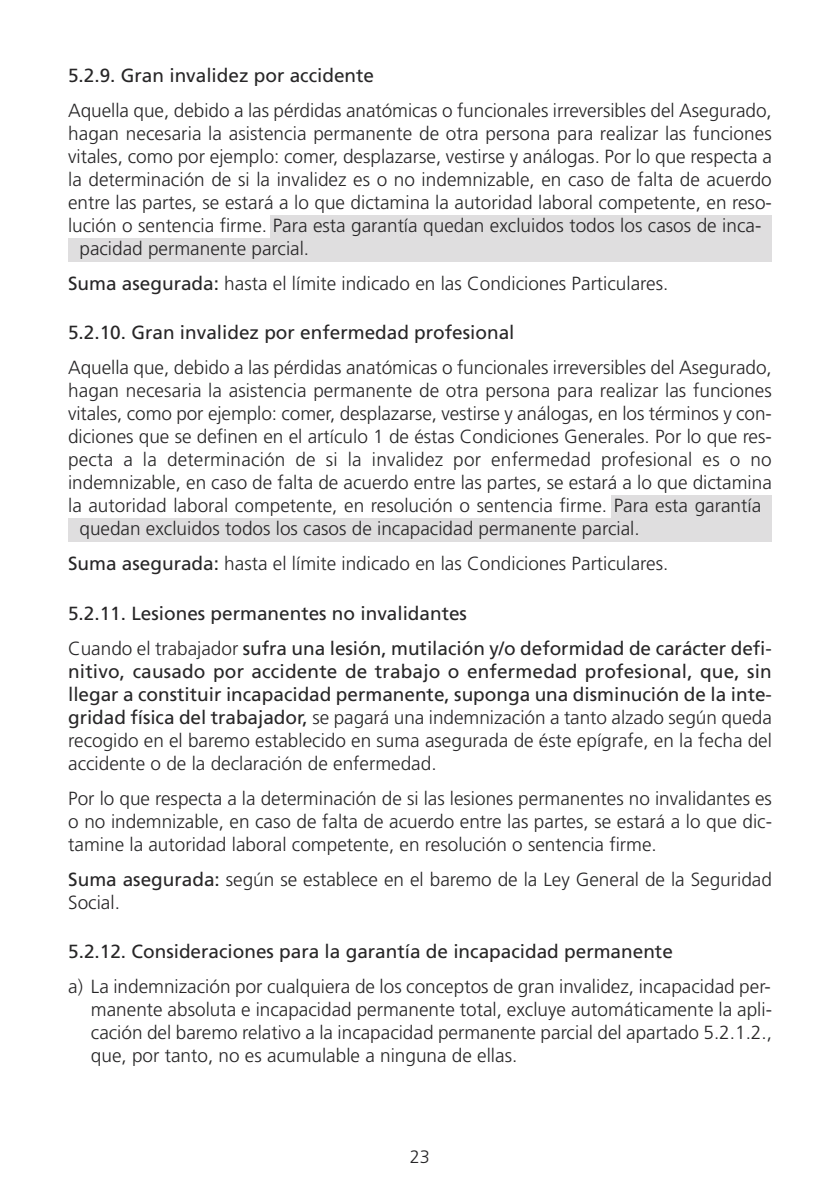
<style>
.page{position:relative;width:840px;height:1191px;background:#fff}
.page>*{position:absolute;margin:0;border:0;box-sizing:border-box;transform-origin:0 0}
.t1{font:300 19px/23px "Frutiger";color:#272627;text-align:justify}
.t2{font:19px/23px "Frutiger";color:#272627}
.t3{font:300 18px "Frutiger";color:#272627}
.s1{color:#dfdedf}
.s2{font-weight:400}
.s3{font-weight:300}
</style>
<div class="page">
<div style="left:270px;top:216px;width:501px;height:23px;background:#dfdedf"></div>
<div style="left:68px;top:239px;width:703px;height:23px;background:#dfdedf"></div>
<div style="left:611px;top:495px;width:160px;height:23px;background:#dfdedf"></div>
<div style="left:68px;top:518px;width:703px;height:23px;background:#dfdedf"></div>
<p class="t2" style="left:68px;top:66px;width:307px">5.2.9. Gran invalidez por accidente</p>
<p class="t1" style="left:68px;top:101px;width:705px">Aquella que, debido a las pérdidas anatómicas o funcionales irreversibles del Asegurado,</p>
<p class="t1" style="left:68px;top:124px;width:704px">hagan necesaria la asistencia permanente de otra persona para realizar las funciones</p>
<p class="t1" style="left:68px;top:147px;width:704px">vitales, como por ejemplo: comer, desplazarse, vestirse y análogas. Por lo que respecta a</p>
<p class="t1" style="left:68px;top:170px;width:705px">la determinación de si la invalidez es o no indemnizable, en caso de falta de acuerdo</p>
<p class="t1" style="left:68px;top:193px;width:705px">entre las partes, se estará a lo que dictamina la autoridad laboral competente, en reso-</p>
<p class="t1" style="left:68px;top:216px;width:705px">lución o sentencia firme. Para esta garantía quedan excluidos todos los casos de inca-<span class="s1">0</span></p>
<p class="t1" style="left:79px;top:239px;width:231px">pacidad permanente parcial.</p>
<p class="t1" style="left:68px;top:274px;width:601px"><span class="s2">Suma asegurada:</span> hasta el límite indicado en las Condiciones Particulares.</p>
<p class="t2" style="left:68px;top:323px;width:447px">5.2.10. Gran invalidez por enfermedad profesional</p>
<p class="t1" style="left:68px;top:358px;width:705px">Aquella que, debido a las pérdidas anatómicas o funcionales irreversibles del Asegurado,</p>
<p class="t1" style="left:68px;top:381px;width:704px">hagan necesaria la asistencia permanente de otra persona para realizar las funciones</p>
<p class="t1" style="left:68px;top:404px;width:705px">vitales, como por ejemplo: comer, desplazarse, vestirse y análogas, en los términos y con-</p>
<p class="t1" style="left:68px;top:427px;width:705px">diciones que se definen en el artículo 1 de éstas Condiciones Generales. Por lo que res-</p>
<p class="t1" style="left:68px;top:450px;width:705px">pecta a la determinación de si la invalidez por enfermedad profesional es o no</p>
<p class="t1" style="left:68px;top:473px;width:704px">indemnizable, en caso de falta de acuerdo entre las partes, se estará a lo que dictamina</p>
<p class="t1" style="left:68px;top:496px;width:705px">la autoridad laboral competente, en resolución o sentencia firme. Para esta garantía<span class="s1">0</span></p>
<p class="t1" style="left:79px;top:519px;width:561px">quedan excluidos todos los casos de incapacidad permanente parcial.</p>
<p class="t1" style="left:68px;top:554px;width:601px"><span class="s2">Suma asegurada:</span> hasta el límite indicado en las Condiciones Particulares.</p>
<p class="t2" style="left:68px;top:597px;width:705px;line-height:35px">5.2.11. Lesiones permanentes no invalidantes<br><span class="s3">Cuando el trabajador</span> sufra una lesión, mutilación y/o deformidad de carácter defi-</p>
<p class="t2" style="left:68px;top:661px;width:705px;text-align:justify">nitivo, causado por accidente de trabajo o enfermedad profesional, que, sin llegar a constituir incapacidad permanente, suponga una disminución de la inte&shy;gridad física del trabajador, <span class="s3">se pagará una indemnización a tanto alzado según queda recogido en el baremo establecido en suma asegurada de éste epígrafe, en la fecha del accidente o de la declaración de enfermedad.</span></p>
<p class="t1" style="left:68px;top:788px;width:705px">Por lo que respecta a la determinación de si las lesiones permanentes no invalidantes es o no indemnizable, en caso de falta de acuerdo entre las partes, se estará a lo que dic&shy;tamine la autoridad laboral competente, en resolución o sentencia firme.</p>
<p class="t1" style="left:68px;top:869px;width:705px"><span class="s2">Suma asegurada:</span> según se establece en el baremo de la Ley General de la Seguridad<br>Social.</p>
<p class="t2" style="left:68px;top:941px;width:606px">5.2.12. Consideraciones para la garantía de incapacidad permanente</p>
<p class="t1" style="left:91px;top:976px;width:682px;text-indent:-23px">a) La indemnización por cualquiera de los conceptos de gran invalidez, incapacidad per&shy;manente absoluta e incapacidad permanente total, excluye automáticamente la apli&shy;cación del baremo relativo a la incapacidad permanente parcial del apartado 5.2.1.2., que, por tanto, no es acumulable a ninguna de ellas.</p>
<p class="t3" style="left:410px;top:1149px;width:21px">23</p>
</div>
